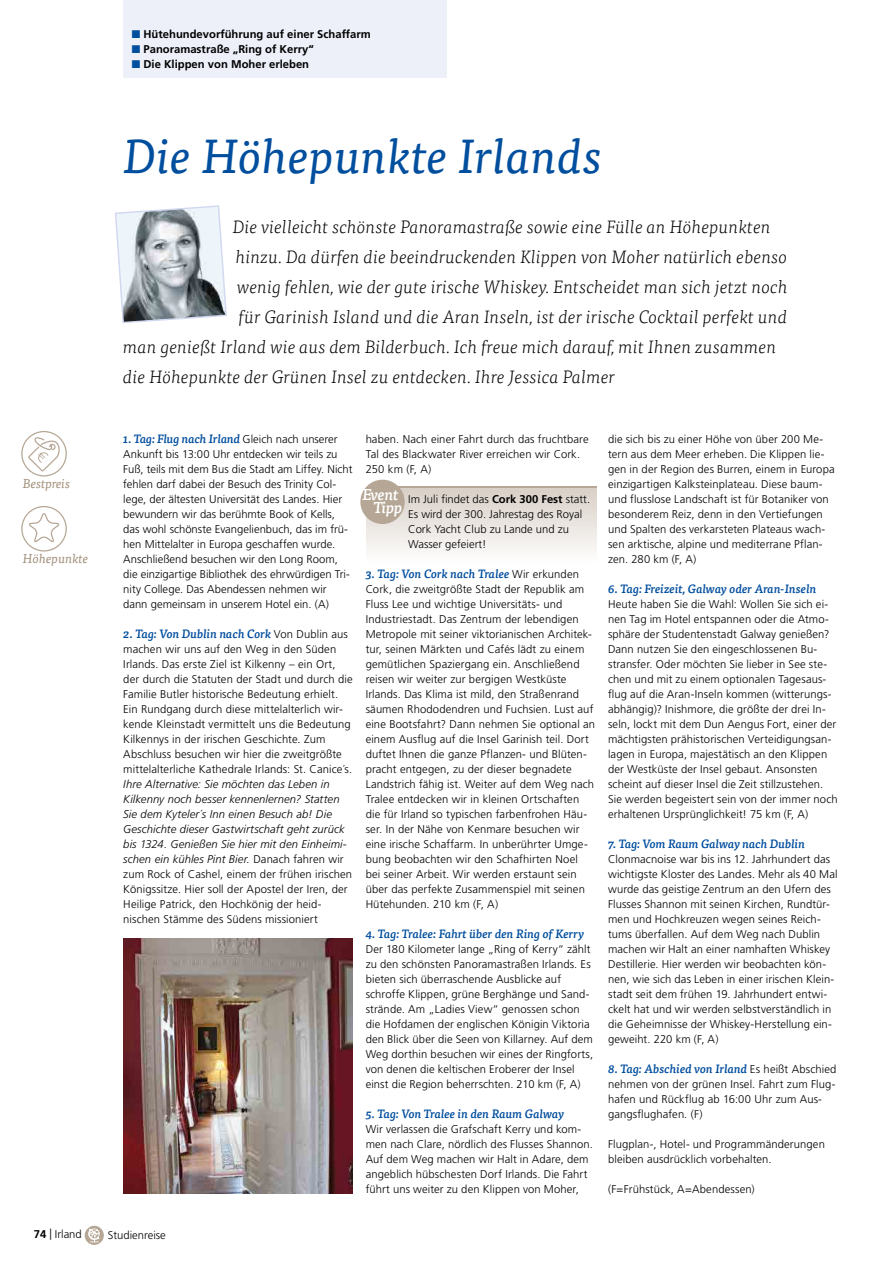
<style>
.page{position:relative;width:893px;height:1263px;background:#fff}
.page>*{position:absolute;margin:0;border:0;box-sizing:border-box;transform-origin:0 0}
.t1{font:italic 48px "Tisa OT";color:#004e9e}
.t2{font:italic 300 18px "Tisa OT";letter-spacing:.005em;color:#000}
.t3{font:italic 500 15.6px/13.5px "Tisa OT";letter-spacing:-.025em;color:#fff;text-align:right}
.t4{font:italic 12.75px "Tisa OT";letter-spacing:-.01em;color:#a3917d}
.t5{font:italic 500 12px "Tisa OT";color:#004e9e}
.t6{font:300 11.25px/15px "Frutiger LT Pro";letter-spacing:.01em;color:#000}
.t7{font:italic 300 11.25px/15px "Frutiger LT Pro";letter-spacing:.01em;color:#000}
.t8{font:700 11.25px "Frutiger LT Pro";color:#000}
.s1{color:#004e9e}
.s2{font-weight:700}
.s3{font-family:"Frutiger LT Pro";font-weight:300;font-style:normal;font-size:11.25px;color:#000}
.s4{font-style:normal}
</style>
<div class="page">
<div style="left:367px;top:487px;width:229px;height:76px;background:linear-gradient(to bottom,#d8cec6,#fdfdfd)"></div>
<div style="left:360px;top:480px;width:45px;height:44px;background:#b5a695;border-radius:50%"></div>
<hr style="left:395px;top:487px;width:201px;height:1px;background:#b5a695">
<svg style="left:115px;top:205px;width:112px;height:118px;background:#b5bbc1"></svg>
<img style="left:123px;top:938px;width:230px;height:255px">
<div style="left:123px;top:0;width:323px;height:78px;background:#edeff9"></div>
<svg style="left:21px;top:506px;width:46px;height:45px"></svg>
<svg style="left:21px;top:431px;width:46px;height:45px"></svg>
<svg style="left:85px;top:1226px;width:19px;height:19px"></svg>
<svg style="left:88px;top:1228px;width:12px;height:14px"></svg>
<p class="t8" style="left:132px;top:28px;width:241px"><span class="s1">■</span> Hütehundevorführung auf einer Schaffarm</p>
<p class="t8" style="left:132px;top:43px;width:183px"><span class="s1">■</span> Panoramastraße „Ring of Kerry“</p>
<p class="t8" style="left:132px;top:58px;width:179px"><span class="s1">■</span> Die Klippen von Moher erleben</p>
<p class="t4" style="left:23px;top:476px;width:49px">Bestpreis</p>
<p class="t4" style="left:23px;top:551px;width:67px">Höhepunkte</p>
<p class="t6" style="left:34px;top:1227px;width:49px"><span class="s2">74</span> | Irland</p>
<h1 class="t1" style="left:123px;top:128px;width:481px">Die Höhepunkte Irlands</h1>
<h2 class="t2" style="left:233px;top:217px;width:540px">Die vielleicht schönste Panoramastraße sowie eine Fülle an Höhepunkten</h2>
<h2 class="t2" style="left:236px;top:247px;width:553px">hinzu. Da dürfen die beeindruckenden Klippen von Moher natürlich ebenso</h2>
<h2 class="t2" style="left:237px;top:277px;width:552px">wenig fehlen, wie der gute irische Whiskey. Entscheidet man sich jetzt noch</h2>
<h2 class="t2" style="left:239px;top:307px;width:550px">für Garinish Island und die Aran Inseln, ist der irische Cocktail perfekt und</h2>
<h2 class="t2" style="left:123px;top:337px;width:655px">man genießt Irland wie aus dem Bilderbuch. Ich freue mich darauf, mit Ihnen zusammen</h2>
<h2 class="t2" style="left:123px;top:367px;width:493px">die Höhepunkte der Grünen Insel zu entdecken. Ihre Jessica Palmer</h2>
<p class="t5" style="left:123px;top:432px;width:216px">1. Tag: Flug nach Irland <span class="s3">Gleich nach unserer</span></p>
<p class="t6" style="left:123px;top:447px;width:231px">Ankunft bis 13:00 Uhr entdecken wir teils zu Fuß, teils mit dem Bus die Stadt am Liffey. Nicht fehlen darf dabei der Besuch des Trinity Col&shy;lege, der ältesten Universität des Landes. Hier bewundern wir das berühmte Book of Kells, das wohl schönste Evangelienbuch, das im frü&shy;hen Mittelalter in Europa geschaffen wurde.<br>Anschließend besuchen wir den Long Room, die einzigartige Bibliothek des ehrwürdigen Tri&shy;nity College. Das Abendessen nehmen wir dann gemeinsam in unserem Hotel ein. (A)</p>
<p class="t5" style="left:123px;top:627px;width:226px">2. Tag: Von Dublin nach Cork <span class="s3">Von Dublin aus</span></p>
<p class="t6" style="left:123px;top:642px;width:231px">machen wir uns auf den Weg in den Süden Irlands. Das erste Ziel ist Kilkenny – ein Ort, der durch die Statuten der Stadt und durch die Familie Butler historische Bedeutung erhielt.<br>Ein Rundgang durch diese mittelalterlich wir&shy;kende Kleinstadt vermittelt uns die Bedeutung Kilkennys in der irischen Geschichte. Zum Abschluss besuchen wir hier die zweitgrößte mittelalterliche Kathedrale Irlands: St. Canice´s.</p>
<p class="t7" style="left:123px;top:777px;width:230px">Ihre Alternative: Sie möchten das Leben in Kilkenny noch besser kennenlernen? Statten Sie dem Kyteler´s Inn einen Besuch ab! Die Geschichte dieser Gastwirtschaft geht zurück bis 1324. Genießen Sie hier mit den Einheimi&shy;schen ein kühles Pint Bier. <span class="s4">Danach fahren wir zum Rock of Cashel, einem der frühen irischen Königssitze. Hier soll der Apostel der Iren, der Heilige Patrick, den Hochkönig der heid&shy;nischen Stämme des Südens missioniert</span></p>
<p class="t6" style="left:366px;top:432px;width:224px">haben. Nach einer Fahrt durch das fruchtbare<br>Tal des Blackwater River erreichen wir Cork.<br>250 km (F, A)</p>
<p class="t6" style="left:408px;top:492px;width:183px">Im Juli findet das <span class="s2">Cork 300 Fest</span> statt.<br>Es wird der 300. Jahrestag des Royal<br>Cork Yacht Club zu Lande und zu<br>Wasser gefeiert!</p>
<p class="t5" style="left:366px;top:567px;width:215px">3. Tag: Von Cork nach Tralee <span class="s3">Wir erkunden</span></p>
<p class="t6" style="left:366px;top:582px;width:231px">Cork, die zweitgrößte Stadt der Republik am Fluss Lee und wichtige Universitäts- und Industriestadt. Das Zentrum der lebendigen Metropole mit seiner viktorianischen Architek&shy;tur, seinen Märkten und Cafés lädt zu einem gemütlichen Spaziergang ein. Anschließend reisen wir weiter zur bergigen Westküste Irlands. Das Klima ist mild, den Straßenrand säumen Rhododendren und Fuchsien. Lust auf eine Bootsfahrt? Dann nehmen Sie optional an einem Ausflug auf die Insel Garinish teil. Dort duftet Ihnen die ganze Pflanzen- und Blüten&shy;pracht entgegen, zu der dieser begnadete Landstrich fähig ist. Weiter auf dem Weg nach Tralee entdecken wir in kleinen Ortschaften die für Irland so typischen farbenfrohen Häu&shy;ser. In der Nähe von Kenmare besuchen wir eine irische Schaffarm. In unberührter Umge&shy;bung beobachten wir den Schafhirten Noel bei seiner Arbeit. Wir werden erstaunt sein über das perfekte Zusammenspiel mit seinen Hütehunden. 210 km (F, A)</p>
<p class="t5" style="left:366px;top:927px;width:220px">4. Tag: Tralee: Fahrt über den Ring of Kerry</p>
<p class="t6" style="left:366px;top:942px;width:229px">Der 180 Kilometer lange „Ring of Kerry“ zählt zu den schönsten Panoramastraßen Irlands. Es bieten sich überraschende Ausblicke auf schroffe Klippen, grüne Berghänge und Sand&shy;strände. Am „Ladies View“ genossen schon die Hofdamen der englischen Königin Viktoria den Blick über die Seen von Killarney. Auf dem Weg dorthin besuchen wir eines der Ringforts, von denen die keltischen Eroberer der Insel einst die Region beherrschten. 210 km (F, A)</p>
<p class="t5" style="left:366px;top:1107px;width:200px">5. Tag: Von Tralee in den Raum Galway</p>
<p class="t6" style="left:366px;top:1122px;width:229px">Wir verlassen die Grafschaft Kerry und kom&shy;men nach Clare, nördlich des Flusses Shannon.<br>Auf dem Weg machen wir Halt in Adare, dem angeblich hübschesten Dorf Irlands. Die Fahrt führt uns weiter zu den Klippen von Moher,</p>
<h3 class="t3" style="left:363px;top:488px;width:41px">Event<br>Tipp</h3>
<p class="t6" style="left:108px;top:1227px;width:59px">Studienreise</p>
<p class="t6" style="left:608px;top:432px;width:228px">die sich bis zu einer Höhe von über 200 Me&shy;tern aus dem Meer erheben. Die Klippen lie&shy;gen in der Region des Burren, einem in Europa einzigartigen Kalksteinplateau. Diese baum&shy;und flusslose Landschaft ist für Botaniker von besonderem Reiz, denn in den Vertiefungen und Spalten des verkarsteten Plateaus wach&shy;sen arktische, alpine und mediterrane Pflan&shy;zen. 280 km (F, A)</p>
<p class="t5" style="left:608px;top:582px;width:210px">6. Tag: Freizeit, Galway oder Aran-Inseln</p>
<p class="t6" style="left:608px;top:597px;width:231px">Heute haben Sie die Wahl: Wollen Sie sich ei&shy;nen Tag im Hotel entspannen oder die Atmo&shy;sphäre der Studentenstadt Galway genießen?<br>Dann nutzen Sie den eingeschlossenen Bu&shy;stransfer. Oder möchten Sie lieber in See ste&shy;chen und mit zu einem optionalen Tagesaus&shy;flug auf die Aran-Inseln kommen (witterungs&shy;abhängig)? Inishmore, die größte der drei In&shy;seln, lockt mit dem Dun Aengus Fort, einer der mächtigsten prähistorischen Verteidigungsan&shy;lagen in Europa, majestätisch an den Klippen der Westküste der Insel gebaut. Ansonsten scheint auf dieser Insel die Zeit stillzustehen.<br>Sie werden begeistert sein von der immer noch erhaltenen Ursprünglichkeit! 75 km (F, A)</p>
<p class="t5" style="left:608px;top:837px;width:198px">7. Tag: Vom Raum Galway nach Dublin</p>
<p class="t6" style="left:608px;top:852px;width:231px">Clonmacnoise war bis ins 12. Jahrhundert das wichtigste Kloster des Landes. Mehr als 40 Mal wurde das geistige Zentrum an den Ufern des Flusses Shannon mit seinen Kirchen, Rundtür&shy;men und Hochkreuzen wegen seines Reich&shy;tums überfallen. Auf dem Weg nach Dublin machen wir Halt an einer namhaften Whiskey Destillerie. Hier werden wir beobachten kön&shy;nen, wie sich das Leben in einer irischen Klein&shy;stadt seit dem frühen 19. Jahrhundert entwi&shy;ckelt hat und wir werden selbstverständlich in die Geheimnisse der Whiskey-Herstellung ein&shy;geweiht. 220 km (F, A)</p>
<p class="t5" style="left:608px;top:1062px;width:230px">8. Tag: Abschied von Irland <span class="s3">Es heißt Abschied</span></p>
<p class="t6" style="left:608px;top:1077px;width:229px">nehmen von der grünen Insel. Fahrt zum Flug&shy;hafen und Rückflug ab 16:00 Uhr zum Aus&shy;gangsflughafen. (F)</p>
<p class="t6" style="left:608px;top:1137px;width:218px">Flugplan-, Hotel- und Programmänderungen bleiben ausdrücklich vorbehalten.</p>
<p class="t6" style="left:608px;top:1182px;width:148px">(F=Frühstück, A=Abendessen)</p>
</div>
